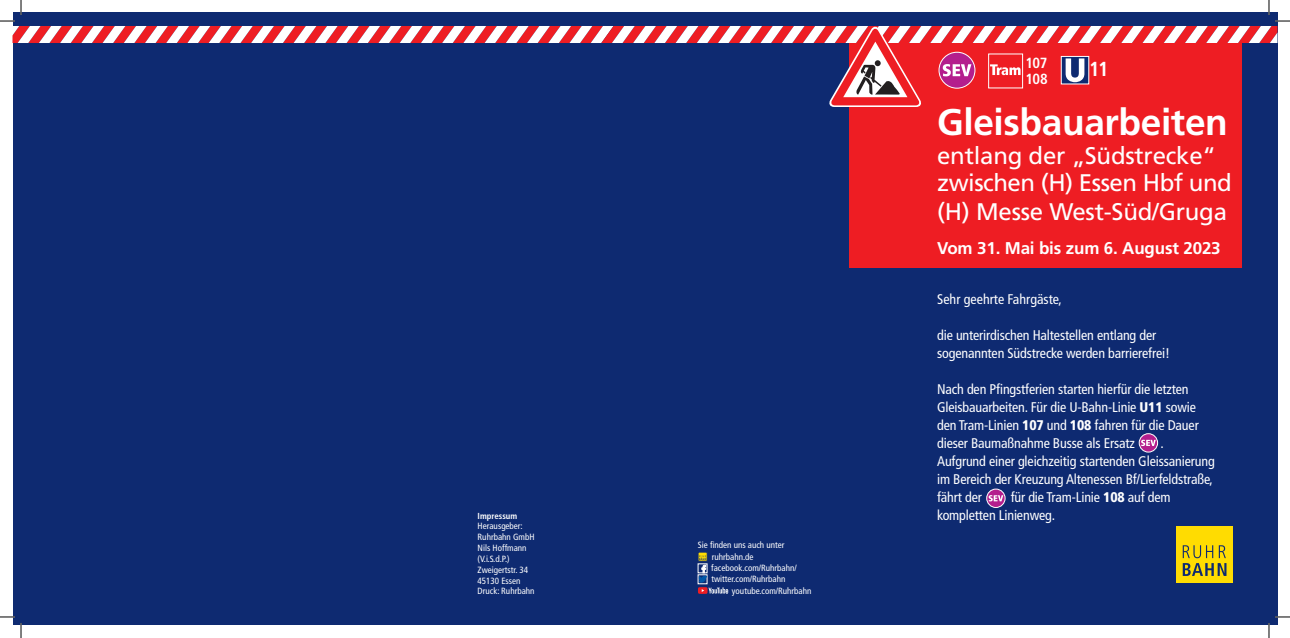
<style>
.page{position:relative;width:1290px;height:638px;background:#fff}
.page>*{position:absolute;margin:0;border:0;box-sizing:border-box;transform-origin:0 0}
.t1{font:700 37px "Frutiger LT Pro";letter-spacing:-.01em;color:#fff}
.t2{font:24px/28px "Frutiger LT Pro";letter-spacing:-.01em;color:#fff}
.t3{font:700 condensed 20.3px "Frutiger LT Pro";color:#fff}
.t4{font:700 17px "Frutiger LT Pro";letter-spacing:-.01em;color:#fff}
.t5{font:700 condensed 14.7px/16.5px "Frutiger LT Pro";letter-spacing:-.03em;color:#fff}
.t6{font:condensed 14px/18px "Frutiger LT Pro";letter-spacing:-.01em;color:#fff}
.t7{font:condensed 9px/10.8px "Frutiger LT Pro";color:#fff}
.t8{font:700 condensed 8.7px "Frutiger LT Pro";color:#fff}
.s1{font-weight:900}
</style>
<div class="page">
<div style="left:12px;top:12px;width:1265px;height:613px;background:#0e2a71"></div>
<div style="left:849px;top:43px;width:392px;height:224px;background:#ee1d23"></div>
<div style="left:1176px;top:525px;width:56px;height:57px;background:#ffdc01"></div>
<svg style="left:1182px;top:545px;width:44px;height:30px"></svg>
<div style="left:698px;top:551px;width:9px;height:10px;background:#ffdc01;border:1px solid #0e2a71"></div>
<svg style="left:697px;top:555px;width:31px;height:38px"></svg>
<svg style="left:1139px;top:433px;width:18px;height:19px"></svg>
<div style="left:1138px;top:433px;width:19px;height:19px;border:1px solid #fff;border-radius:50%"></div>
<svg style="left:1140px;top:439px;width:15px;height:7px"></svg>
<svg style="left:986px;top:489px;width:19px;height:18px"></svg>
<div style="left:986px;top:488px;width:19px;height:19px;border:1px solid #fff;border-radius:50%"></div>
<svg style="left:988px;top:495px;width:15px;height:6px"></svg>
<svg style="left:0;top:616px;width:22px;height:21px"></svg>
<svg style="left:0;top:0;width:1289px;height:107px"></svg>
<svg style="left:1268px;top:616px;width:21px;height:21px"></svg>
<p class="t8" style="left:477px;top:510px;width:41px">Impressum</p>
<p class="t7" style="left:477px;top:520px;width:58px">Herausgeber:<br>Ruhrbahn GmbH<br>Nils Hoffmann (V.i.S.d.P.)<br>Zweigertstr. 34<br>45130 Essen<br>Druck: Ruhrbahn</p>
<p class="t7" style="left:711px;top:538px;width:87px;line-height:11.7px;text-indent:-13px">Sie finden uns auch unter ruhrbahn.de facebook.com/Ruhrbahn/</p>
<p class="t7" style="left:732px;top:573px;width:81px;line-height:11.7px;text-indent:-21px">twitter.com/Ruhrbahn youtube.com/Ruhrbahn</p>
<p class="t5" style="left:1025px;top:55px;width:24px">107<br>108</p>
<h3 class="t3" style="left:1089px;top:57px;width:21px">11</h3>
<h1 class="t1" style="left:937px;top:100px;width:292px">Gleisbauarbeiten</h1>
<h2 class="t2" style="left:937px;top:142px;width:296px">entlang der „Südstrecke“ zwischen (H) Essen Hbf und (H) Messe West-Süd/Gruga</h2>
<p class="t4" style="left:937px;top:238px;width:285px">Vom 31. Mai bis zum 6. August 2023</p>
<p class="t6" style="left:937px;top:290px;width:126px">Sehr geehrte Fahrgäste,</p>
<p class="t6" style="left:937px;top:326px;width:234px">die unterirdischen Haltestellen entlang der sogenannten Südstrecke werden barrierefrei!</p>
<p class="t6" style="left:937px;top:380px;width:263px">Nach den Pfingstferien starten hierfür die letzten Gleisbauarbeiten. Für die U-Bahn-Linie <span class="s1">U11</span> sowie den Tram-Linien <span class="s1">107</span> und <span class="s1">108</span> fahren für die Dauer dieser Baumaßnahme Busse als Ersatz</p>
<p class="t6" style="left:937px;top:434px;width:279px;text-indent:223px">.<br>Aufgrund einer gleichzeitig startenden Gleissanierung im Bereich der Kreuzung Altenessen Bf/Lierfeldstraße, fährt der</p>
<p class="t6" style="left:937px;top:488px;width:235px;text-indent:74px">für die Tram-Linie <span class="s1">108</span> auf dem kompletten Linienweg.</p>
</div>
